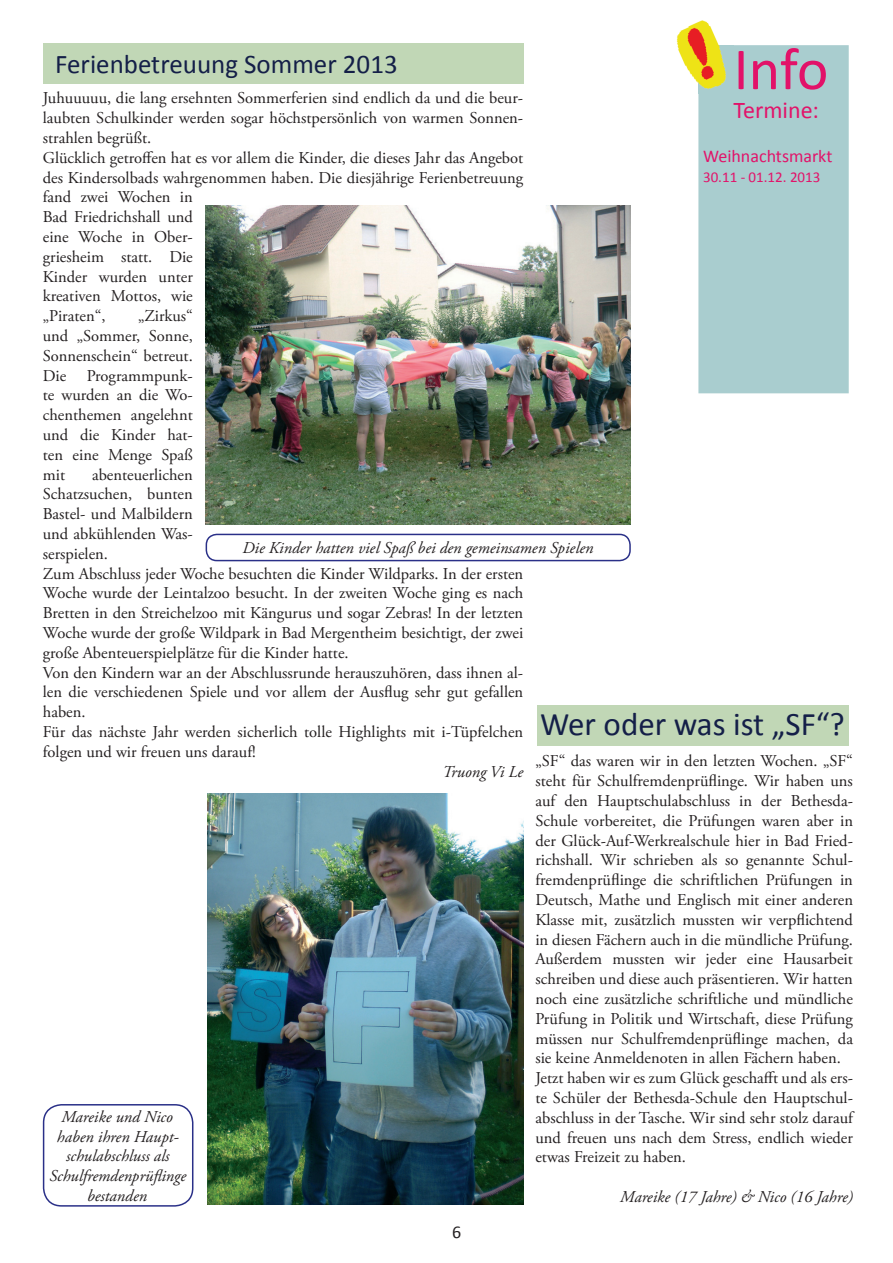
<style>
.page{position:relative;width:893px;height:1263px;background:#fff}
.page>*{position:absolute;margin:0;border:0;box-sizing:border-box;transform-origin:0 0}
.t1{font:60px "Calibri";color:#e21269}
.t2{font:33px "Calibri";color:#141f48}
.t3{font:27px "Calibri";color:#141f48}
.t4{font:24px "Calibri";color:#e21269}
.t5{font:18px "Calibri";color:#e21269}
.t6{font:18px "Calibri";color:#231f20}
.t7{font:16.5px/19.8px "Adobe Garamond Pro";color:#231f20}
.t8{font:italic 16.5px/19.8px "Adobe Garamond Pro";color:#231f20;text-align:center}
.t9{font:15px "Calibri";color:#e21269}
</style>
<div class="page">
<div style="left:698px;top:45px;width:151px;height:348px;background:#a9cdcf"></div>
<div style="left:43px;top:1104px;width:150px;height:102px;border:2px solid #2a3088;border-radius:18px"></div>
<img style="left:676px;top:20px;width:43px;height:63px">
<img style="left:698px;top:45px;width:35px;height:49px">
<div style="left:43px;top:43px;width:480px;height:41px;background:#c1d7b6"></div>
<div style="left:537px;top:705px;width:312px;height:41px;background:#c1d7b6"></div>
<div style="left:206px;top:534px;width:425px;height:27px;border:2px solid #2a3088;border-radius:10px"></div>
<img style="left:206px;top:205px;width:425px;height:319px">
<img style="left:207px;top:793px;width:316px;height:411px">
<h1 class="t1" style="left:733px;top:31px;width:96px">Info</h1>
<h3 class="t4" style="left:733px;top:95px;width:87px">Termine:</h3>
<p class="t5" style="left:703px;top:145px;width:131px">Weihnachtsmarkt</p>
<p class="t9" style="left:703px;top:167px;width:119px">30.11 - 01.12. 2013</p>
<h3 class="t3" style="left:55px;top:47px;width:344px">Ferienbetreuung Sommer 2013</h3>
<p class="t7" style="left:43px;top:89px;width:482px">Juhuuuuu, die lang ersehnten Sommerferien sind endlich da und die beur&shy;laubten Schulkinder werden sogar höchstpersönlich von warmen Sonnen&shy;strahlen begrüßt.<br>Glücklich getroffen hat es vor allem die Kinder, die dieses Jahr das Angebot des Kindersolbads wahrgenommen haben. Die diesjährige Ferienbetreuung fand zwei Wochen in<br>Bad Friedrichshall und<br>eine Woche in Ober-<br>griesheim statt. Die<br>Kinder wurden unter<br>kreativen Mottos, wie<br>„Piraten“,</p>
<p class="t7" style="left:43px;top:307px;width:151px;text-align:justify;text-indent:95px">„Zirkus“ und „Sommer, Sonne, Sonnenschein“ betreut.<br>Die Programmpunk&shy;te wurden an die Wo&shy;chenthemen angelehnt und die Kinder hat&shy;ten eine Menge Spaß mit</p>
<p class="t7" style="left:43px;top:465px;width:482px;text-indent:49px">abenteuerlichen<br>Schatzsuchen, bunten<br>Bastel- und Malbildern<br>und abkühlenden Was-<br>serspielen.<br>Zum Abschluss jeder Woche besuchten die Kinder Wildparks. In der ersten Woche wurde der Leintalzoo besucht. In der zweiten Woche ging es nach Bretten in den Streichelzoo mit Kängurus und sogar Zebras! In der letzten Woche wurde der große Wildpark in Bad Mergentheim besichtigt, der zwei große Abenteuerspielplätze für die Kinder hatte.<br>Von den Kindern war an der Abschlussrunde herauszuhören, dass ihnen al&shy;len die verschiedenen Spiele und vor allem der Ausflug sehr gut gefallen haben.<br>Für das nächste Jahr werden sicherlich tolle Highlights mit i-Tüpfelchen folgen und wir freuen uns darauf!</p>
<p class="t8" style="left:442px;top:762px;width:82px">Truong Vi Le</p>
<p class="t7" style="left:535px;top:752px;width:319px">„SF“ das waren wir in den letzten Wochen. „SF“ steht für Schulfremdenprüflinge. Wir haben uns auf den Hauptschulabschluss in der Bethesda-Schule vorbereitet, die Prüfungen waren aber in der Glück-Auf-Werkrealschule hier in Bad Fried&shy;richshall. Wir schrieben als so genannte Schul&shy;fremdenprüflinge die schriftlichen Prüfungen in Deutsch, Mathe und Englisch mit einer anderen Klasse mit, zusätzlich mussten wir verpflichtend in diesen Fächern auch in die mündliche Prüfung.<br>Außerdem mussten wir jeder eine Hausarbeit schreiben und diese auch präsentieren. Wir hatten noch eine zusätzliche schriftliche und mündliche Prüfung in Politik und Wirtschaft, diese Prüfung müssen nur Schulfremdenprüflinge machen, da sie keine Anmeldenoten in allen Fächern haben.<br>Jetzt haben wir es zum Glück geschafft und als ers&shy;te Schüler der Bethesda-Schule den Hauptschul&shy;abschluss in der Tasche. Wir sind sehr stolz darauf und freuen uns nach dem Stress, endlich wieder etwas Freizeit zu haben.</p>
<p class="t8" style="left:620px;top:1187px;width:234px">Mareike (17 Jahre) &amp; Nico (16 Jahre)</p>
<p class="t8" style="left:242px;top:539px;width:352px">Die Kinder hatten viel Spaß bei den gemeinsamen Spielen</p>
<h2 class="t2" style="left:540px;top:703px;width:306px">Wer oder was ist „SF“?</h2>
<p class="t8" style="left:49px;top:1107px;width:138px">Mareike und Nico haben ihren Haupt&shy;schulabschluss als<br>Schulfremdenprüflinge bestanden</p>
<p class="t6" style="left:452px;top:1221px;width:11px">6</p>
</div>
